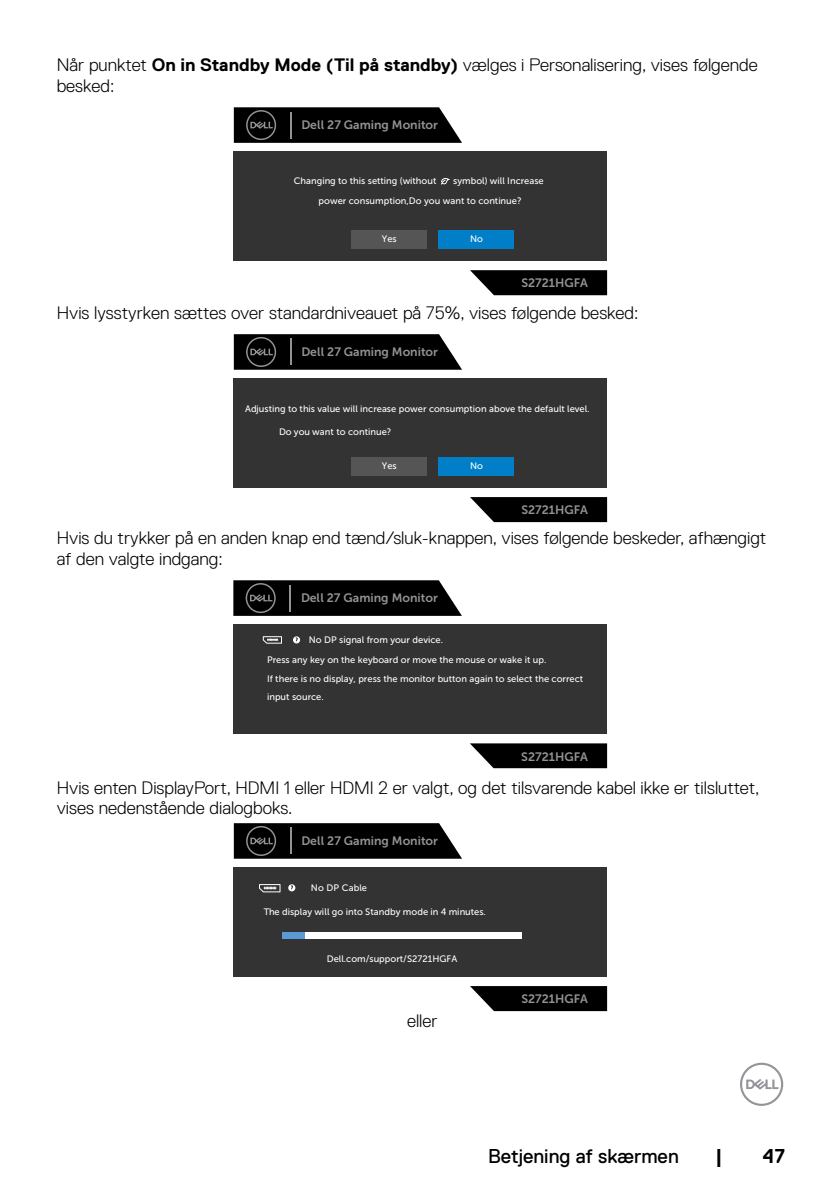
<style>
.page{position:relative;width:840px;height:1191px;background:#fff}
.page>*{position:absolute;margin:0;border:0;box-sizing:border-box;transform-origin:0 0}
.t1{font:20px "Dell Replica";color:#000}
.t2{font:700 20px "Dell Replica";color:#000}
.t3{font:300 18px/21.6px "Dell Replica";color:#000}
.t4{font:12.2px "Museo Sans For Dell 700";color:#939393}
.t5{font:9.4px/20.2px "Museo Sans For Dell 500";color:#fff}
.s1{font-weight:700}
</style>
<div class="page">
<svg style="left:740px;top:1062px;width:42px;height:44px"></svg>
<svg style="left:470px;top:270px;width:136px;height:25px;background:#181818"></svg>
<div style="left:233px;top:151px;width:373px;height:109px;background:#333"></div>
<div style="left:438px;top:230px;width:75px;height:18px;background:#007fc8"></div>
<div style="left:351px;top:230px;width:75px;height:18px;background:#555"></div>
<svg style="left:441px;top:178px;width:8px;height:7px"></svg>
<svg style="left:234px;top:107px;width:228px;height:36px;background:#131313"></svg>
<hr style="left:289px;top:112px;width:2px;height:26px;background:#939393">
<svg style="left:470px;top:497px;width:136px;height:25px;background:#171717"></svg>
<div style="left:233px;top:378px;width:373px;height:109px;background:#333"></div>
<div style="left:438px;top:456px;width:75px;height:19px;background:#007fc8"></div>
<div style="left:351px;top:456px;width:75px;height:19px;background:#555"></div>
<svg style="left:234px;top:334px;width:228px;height:36px;background:#131313"></svg>
<hr style="left:289px;top:338px;width:2px;height:27px;background:#939393">
<svg style="left:470px;top:743px;width:136px;height:25px;background:#191919"></svg>
<div style="left:233px;top:624px;width:373px;height:109px;background:#333"></div>
<svg style="left:233px;top:580px;width:228px;height:36px;background:#121212"></svg>
<hr style="left:289px;top:584px;width:2px;height:27px;background:#939393">
<svg style="left:293px;top:636px;width:7px;height:7px"></svg>
<svg style="left:295px;top:638px;width:3px;height:6px"></svg>
<svg style="left:263px;top:636px;width:19px;height:7px"></svg>
<svg style="left:470px;top:986px;width:136px;height:25px;background:#171717"></svg>
<div style="left:233px;top:867px;width:373px;height:109px;background:#333"></div>
<div style="left:282px;top:931px;width:239px;height:7px;background:#fff"></div>
<div style="left:282px;top:931px;width:23px;height:7px;background:#5b9bd5"></div>
<div style="left:288px;top:884px;width:7px;height:7px;background:#fff;border-radius:50%"></div>
<svg style="left:290px;top:885px;width:3px;height:7px"></svg>
<svg style="left:259px;top:884px;width:21px;height:8px"></svg>
<svg style="left:234px;top:823px;width:228px;height:35px;background:#121212"></svg>
<hr style="left:289px;top:827px;width:2px;height:27px;background:#939393">
<h2 class="t3" style="left:57px;top:54px;width:702px">Når punktet <span class="s1">On in Standby Mode (Til på standby)</span> vælges i Personalisering, vises følgende besked:</h2>
<p class="t4" style="left:301px;top:118px;width:138px">Dell 27 Gaming Monitor</p>
<p class="t5" style="left:293px;top:170px;width:144px">Changing to this setting (without</p>
<p class="t5" style="left:318px;top:170px;width:226px;text-indent:135px">symbol) will Increase power consumption,Do you want to continue?</p>
<p class="t5" style="left:381px;top:229px;width:16px">Yes</p>
<p class="t5" style="left:469px;top:229px;width:14px">No</p>
<p class="t4" style="left:521px;top:276px;width:68px">S2721HGFA</p>
<h2 class="t3" style="left:57px;top:302px;width:583px">Hvis lysstyrken sættes over standardniveauet på 75%, vises følgende besked:</h2>
<p class="t4" style="left:301px;top:345px;width:138px">Dell 27 Gaming Monitor</p>
<p class="t5" style="left:245px;top:398px;width:346px">Adjusting to this value will increase power consumption above the default level.</p>
<p class="t5" style="left:279px;top:421px;width:114px">Do you want to continue?</p>
<p class="t5" style="left:381px;top:456px;width:16px">Yes</p>
<p class="t5" style="left:469px;top:456px;width:14px">No</p>
<p class="t4" style="left:521px;top:503px;width:68px">S2721HGFA</p>
<h2 class="t3" style="left:57px;top:527px;width:710px">Hvis du trykker på en anden knap end tænd/sluk-knappen, vises følgende beskeder, afhængigt af den valgte indgang:</h2>
<p class="t4" style="left:301px;top:591px;width:138px">Dell 27 Gaming Monitor</p>
<p class="t5" style="left:267px;top:629px;width:281px;text-indent:42px">No DP signal from your device.<br>Press any key on the keyboard or move the mouse or wake it up.</p>
<p class="t5" style="left:267px;top:669px;width:317px;line-height:18px">If there is no display, press the monitor button again to select the correct input source.</p>
<p class="t4" style="left:521px;top:749px;width:68px">S2721HGFA</p>
<h2 class="t3" style="left:57px;top:777px;width:703px;line-height:20px">Hvis enten DisplayPort, HDMI 1 eller HDMI 2 er valgt, og det tilsvarende kabel ikke er tilsluttet, vises nedenstående dialogboks.</h2>
<p class="t4" style="left:301px;top:834px;width:138px">Dell 27 Gaming Monitor</p>
<p class="t5" style="left:311px;top:877px;width:57px">No DP Cable</p>
<p class="t5" style="left:263px;top:902px;width:223px">The display will go into Standby mode in 4 minutes.</p>
<p class="t5" style="left:326px;top:948px;width:132px">Dell.com/support/S2721HGFA</p>
<h2 class="t3" style="left:407px;top:1010px;width:32px">eller</h2>
<p class="t4" style="left:521px;top:992px;width:68px">S2721HGFA</p>
<h1 class="t1" style="left:488px;top:1144px;width:192px">Betjening af skærmen</h1>
<h1 class="t2" style="left:715px;top:1144px;width:9px">|</h1>
<h1 class="t2" style="left:762px;top:1144px;width:23px">47</h1>
</div>
